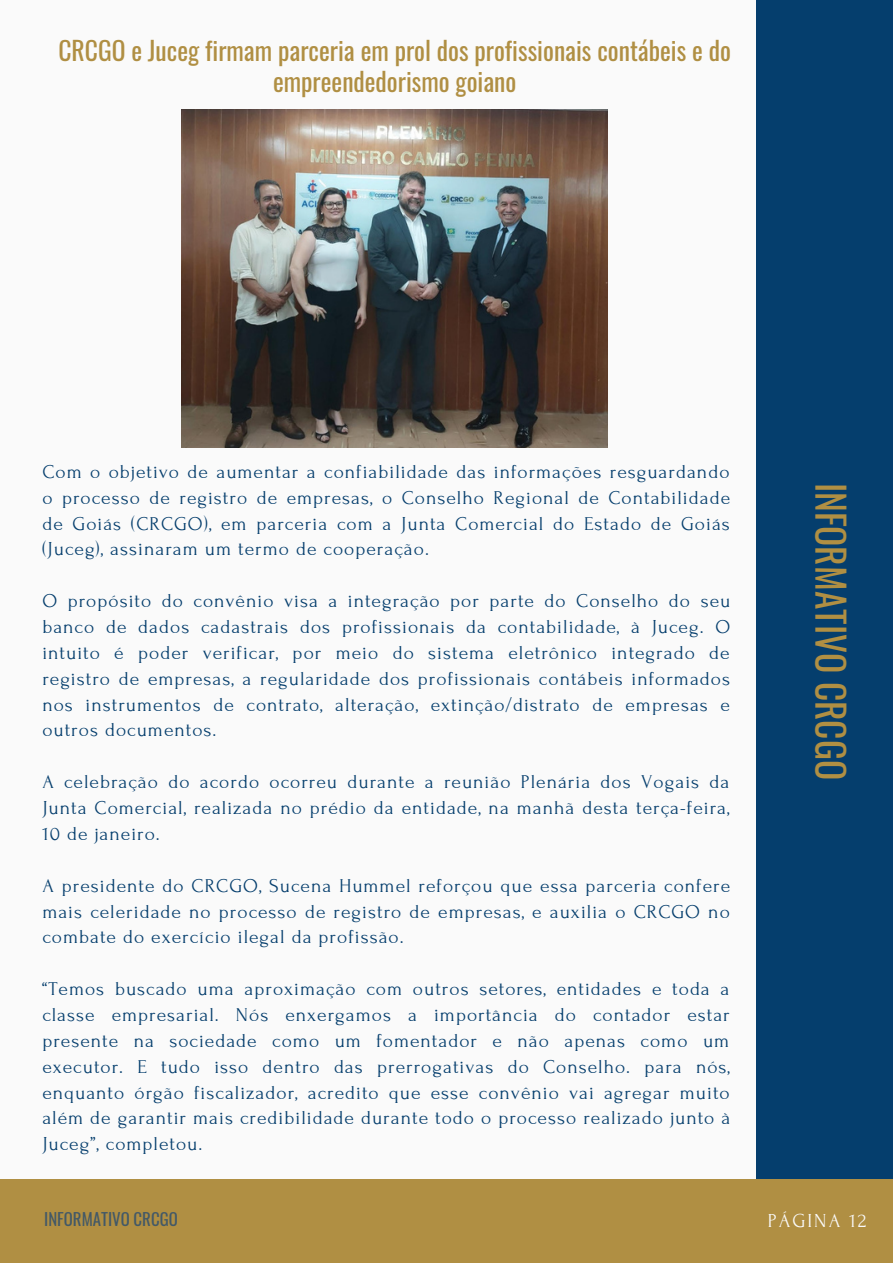
<style>
.page{position:relative;width:893px;height:1264px;background:#fff}
.page>*{position:absolute;margin:0;border:0;box-sizing:border-box;transform-origin:0 0}
.t1{font:37.5px "Oswald";color:#b08f43}
.t2{font:25.5px/30.3px "Oswald";color:#b08f43;text-align:center}
.t3{font:19.8px "Forum";letter-spacing:.1em;color:#fafafa}
.t4{font:19.5px/25.8px "Forum";letter-spacing:.05em;color:#053e6d;text-align:justify}
.t5{font:16.8px "Oswald";color:#435967}
</style>
<div class="page">
<div style="left:0;top:0;width:892px;height:1262px;background:#fafafa"></div>
<div style="left:0;top:1179px;width:892px;height:83px;background:#b08f43"></div>
<div style="left:756px;top:0;width:136px;height:1178px;background:#053e6d"></div>
<img style="left:182px;top:109px;width:425px;height:339px">
<h2 class="t2" style="left:58px;top:34px;width:674px">CRCGO e Juceg firmam parceria em prol dos profissionais contábeis e do empreendedorismo goiano</h2>
<p class="t4" style="left:42px;top:459px;width:689px">Com o objetivo de aumentar a confiabilidade das informações resguardando o processo de registro de empresas, o Conselho Regional de Contabilidade de Goiás (CRCGO), em parceria com a Junta Comercial do Estado de Goiás (Juceg), assinaram um termo de cooperação.</p>
<p class="t4" style="left:42px;top:588px;width:689px">O propósito do convênio visa a integração por parte do Conselho do seu banco de dados cadastrais dos profissionais da contabilidade, à Juceg. O intuito é poder verificar, por meio do sistema eletrônico integrado de registro de empresas, a regularidade dos profissionais contábeis informados nos instrumentos de contrato, alteração, extinção/distrato de empresas e outros documentos.</p>
<p class="t4" style="left:42px;top:769px;width:688px">A celebração do acordo ocorreu durante a reunião Plenária dos Vogais da Junta Comercial, realizada no prédio da entidade, na manhã desta terça-feira, 10 de janeiro.</p>
<p class="t4" style="left:42px;top:872px;width:689px">A presidente do CRCGO, Sucena Hummel reforçou que essa parceria confere mais celeridade no processo de registro de empresas, e auxilia o CRCGO no combate do exercício ilegal da profissão.</p>
<p class="t4" style="left:42px;top:976px;width:689px">“Temos buscado uma aproximação com outros setores, entidades e toda a classe empresarial. Nós enxergamos a importância do contador estar presente na sociedade como um fomentador e não apenas como um executor. E tudo isso dentro das prerrogativas do Conselho. para nós, enquanto órgão fiscalizador, acredito que esse convênio vai agregar muito além de garantir mais credibilidade durante todo o processo realizado junto à Juceg”, completou.</p>
<h1 class="t1" style="left:860px;top:482px;width:299px;rotate:90deg">INFORMATIVO CRCGO</h1>
<p class="t5" style="left:44px;top:1206px;width:135px">INFORMATIVO CRCGO</p>
<p class="t3" style="left:767px;top:1209px;width:100px">PÁGINA 12</p>
</div>
